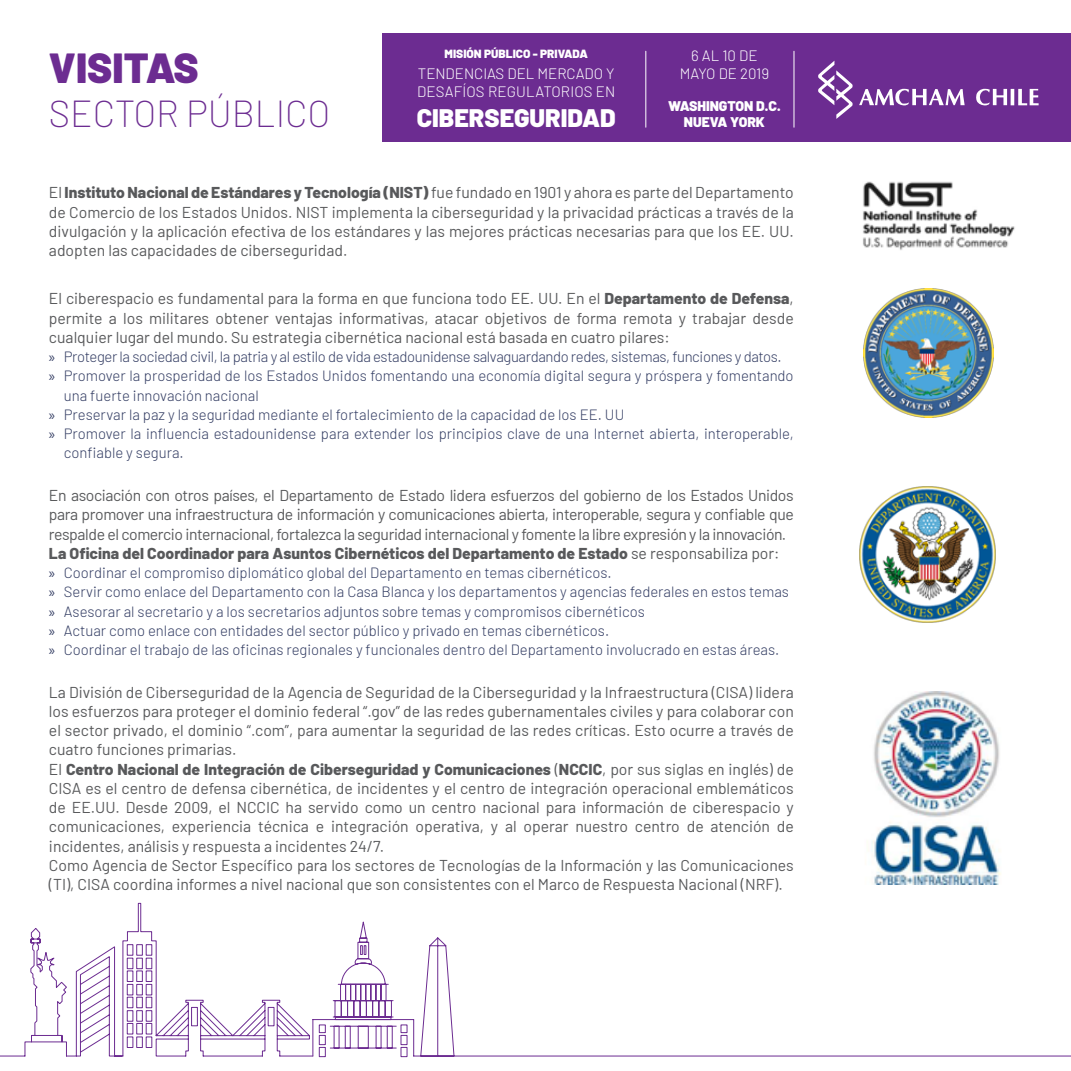
<style>
.page{position:relative;width:1071px;height:1071px;background:#fff}
.page>*{position:absolute;margin:0;border:0;box-sizing:border-box;transform-origin:0 0}
.t1{font:900 42px "Barlow";color:#6c2c91}
.t2{font:200 36.75px "Barlow";color:#6c2c91}
.t3{font:900 25.38px "Barlow";color:#fff}
.t4{font:15.75px/19.2px "Barlow";color:#58595b;text-align:justify}
.t5{font:15.75px/19.2px "Barlow";letter-spacing:-.025em;color:#58595b}
.t6{font:300 15.05px/18px "Barlow";color:#fff;text-align:center}
.t7{font:300 14.88px/19.2px "Barlow";color:#333d63}
.t8{font:300 14.88px "Barlow";letter-spacing:-.025em;color:#333d63}
.t9{font:900 14px/16.8px "Barlow";color:#fff;text-align:center}
.t10{font:900 11.9px "Barlow";color:#fff}
.s1{font-weight:800}
.s2{font-family:"Myriad Pro";font-weight:400}
</style>
<div class="page">
<div style="left:383px;top:33px;width:688px;height:109px;background:#6c2c91"></div>
<svg style="left:859px;top:89px;width:106px;height:16px"></svg>
<svg style="left:976px;top:89px;width:31px;height:16px"></svg>
<hr style="left:1011px;top:89px;width:3px;height:16px;background:#fff">
<svg style="left:1018px;top:89px;width:21px;height:16px"></svg>
<svg style="left:818px;top:61px;width:35px;height:58px"></svg>
<hr style="left:646px;top:51px;width:1px;height:76px;background:#fff">
<hr style="left:794px;top:51px;width:1px;height:76px;background:#fff">
<svg style="left:0;top:903px;width:368px;height:153px"></svg>
<svg style="left:313px;top:938px;width:758px;height:119px"></svg>
<img style="left:863px;top:181px;width:152px;height:69px">
<img style="left:863px;top:289px;width:130px;height:129px">
<img style="left:859px;top:486px;width:137px;height:137px">
<img style="left:872px;top:692px;width:129px;height:192px">
<h1 class="t1" style="left:49px;top:36px;width:151px">VISITAS</h1>
<h2 class="t2" style="left:49px;top:87px;width:283px">SECTOR PÚBLICO</h2>
<p class="t10" style="left:445px;top:45px;width:145px">MISIÓN PÚBLICO - PRIVADA</p>
<p class="t6" style="left:417px;top:63px;width:200px;text-align:left">TENDENCIAS DEL MERCADO Y<br>DESAFÍOS REGULATORIOS EN</p>
<h3 class="t3" style="left:417px;top:98px;width:201px">CIBERSEGURIDAD</h3>
<p class="t6" style="left:680px;top:46px;width:91px">6 AL 10 DE<br>MAYO DE 2019</p>
<p class="t9" style="left:668px;top:96px;width:114px">WASHINGTON D.C.<br>NUEVA YORK</p>
<p class="t4" style="left:49px;top:182px;width:746px">El <span class="s1">Instituto Nacional de Estándares y Tecnología (NIST)</span> fue fundado en 1901 y ahora es parte del Departamento de Comercio de los Estados Unidos. NIST implementa la ciberseguridad y la privacidad prácticas a través de la divulgación y la aplicación efectiva de los estándares y las mejores prácticas necesarias para que los EE. UU. adopten las capacidades de ciberseguridad.</p>
<p class="t4" style="left:49px;top:288px;width:746px">El ciberespacio es fundamental para la forma en que funciona todo EE. UU. En el <span class="s1">Departamento de Defensa</span>, permite a los militares obtener ventajas informativas, atacar objetivos de forma remota y trabajar desde cualquier lugar del mundo. Su estrategia cibernética nacional está basada en cuatro pilares:</p>
<p class="t8" style="left:49px;top:346px;width:734px"><span class="s2">»</span> Proteger la sociedad civil, la patria y al estilo de vida estadounidense salvaguardando redes, sistemas, funciones y datos.</p>
<p class="t7" style="left:49px;top:365px;width:746px"><span class="s2">»</span> Promover la prosperidad de los Estados Unidos fomentando una economía digital segura y próspera y fomentando</p>
<p class="t7" style="left:64px;top:385px;width:197px">una fuerte innovación nacional</p>
<p class="t7" style="left:49px;top:404px;width:577px"><span class="s2">»</span> Preservar la paz y la seguridad mediante el fortalecimiento de la capacidad de los EE. UU</p>
<p class="t7" style="left:49px;top:423px;width:746px"><span class="s2">»</span> Promover la influencia estadounidense para extender los principios clave de una Internet abierta, interoperable,</p>
<p class="t7" style="left:64px;top:442px;width:121px">confiable y segura.</p>
<p class="t5" style="left:49px;top:484px;width:746px">En asociación con otros países, el Departamento de Estado lidera esfuerzos del gobierno de los Estados Unidos para promover una infraestructura de información y comunicaciones abierta, interoperable, segura y confiable que respalde el comercio internacional, fortalezca la seguridad internacional y fomente la libre expresión y la innovación.<br><span class="s1">La Oficina del Coordinador para Asuntos Cibernéticos del Departamento de Estado</span> se responsabiliza por:</p>
<p class="t7" style="left:49px;top:562px;width:742px"><span class="s2">»</span> Coordinar el compromiso diplomático global del Departamento en temas cibernéticos.<br><span class="s2">»</span> Servir como enlace del Departamento con la Casa Blanca y los departamentos y agencias federales en estos temas <span class="s2">»</span> Asesorar al secretario y a los secretarios adjuntos sobre temas y compromisos cibernéticos<br><span class="s2">»</span> Actuar como enlace con entidades del sector público y privado en temas cibernéticos.<br><span class="s2">»</span> Coordinar el trabajo de las oficinas regionales y funcionales dentro del Departamento involucrado en estas áreas.</p>
<p class="t4" style="left:49px;top:681px;width:746px;text-align:left">La División de Ciberseguridad de la Agencia de Seguridad de la Ciberseguridad y la Infraestructura (CISA) lidera los esfuerzos para proteger el dominio federal “.gov” de las redes gubernamentales civiles y para colaborar con el sector privado, el dominio “.com”, para aumentar la seguridad de las redes críticas. Esto ocurre a través de cuatro funciones primarias.<br>El <span class="s1">Centro Nacional de Integración de Ciberseguridad y Comunicaciones</span> (<span class="s1">NCCIC</span>, por sus siglas en inglés) de CISA es el centro de defensa cibernética, de incidentes y el centro de integración operacional emblemáticos de EE.UU. Desde 2009, el NCCIC ha servido como un centro nacional para información de ciberespacio y comunicaciones, experiencia técnica e integración operativa, y al operar nuestro centro de atención de incidentes, análisis y respuesta a incidentes 24/7.<br>Como Agencia de Sector Específico para los sectores de Tecnologías de la Información y las Comunicaciones (TI), CISA coordina informes a nivel nacional que son consistentes con el Marco de Respuesta Nacional (NRF).</p>
</div>
